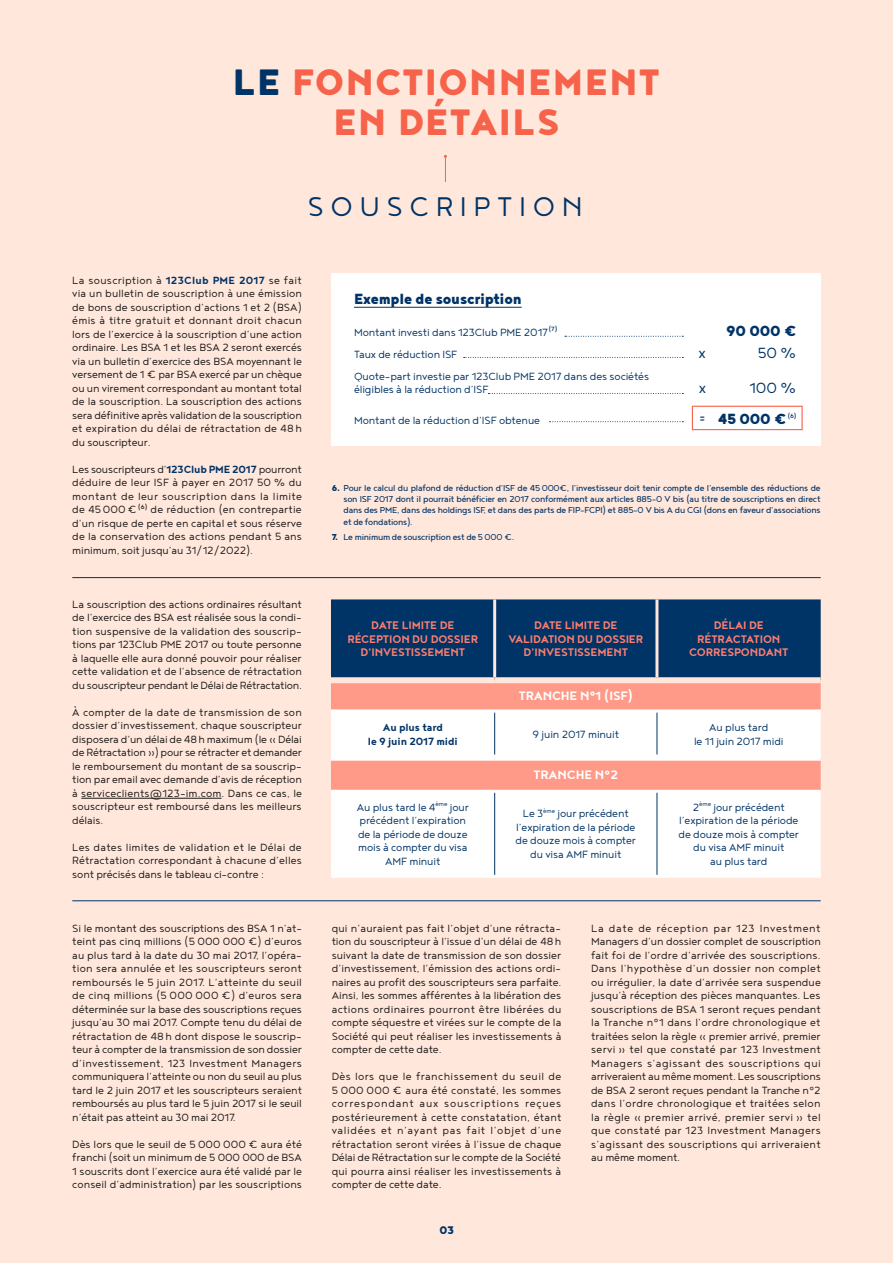
<style>
.page{position:relative;width:893px;height:1263px;background:#ffe7dc}
.page>*{position:absolute;margin:0;border:0;box-sizing:border-box;transform-origin:0 0}
.t1{font:900 45px/40.5px "Noyh";letter-spacing:.03em;color:#f7634a;text-align:center}
.t2{font:300 33px "Noyh";letter-spacing:.2em;color:#036}
.t3{font:900 18px/30.5px "Noyh";letter-spacing:-.01em;color:#036}
.t4{font:300 18px "Noyh";color:#036}
.t5{font:700 15px "Noyh";letter-spacing:-.01em;color:#fff}
.t6{font:700 13.5px/13.5px "Noyh";letter-spacing:-.01em;color:#fd7e70;text-align:center}
.t7{font:900 13.5px "Noyh";color:#036}
.t8{font:300 12.75px/13.5px "Noyh";letter-spacing:.005em;color:#1b1917;text-align:justify}
.t9{font:300 12.75px/13.5px "Noyh";letter-spacing:-.01em;color:#036;text-align:center}
.t10{font:700 12.75px/13.5px "Noyh";letter-spacing:-.01em;color:#036;text-align:center}
.t11{font:10.5px/11.2px "Noyh";letter-spacing:-.02em;color:#036;text-align:justify}
.t12{font:7.5px "Noyh";color:#036}
.s1{color:#036}
.s2{font-weight:700;color:#036}
.s3{font-weight:300}
.s4{font-weight:900}
</style>
<div class="page">
<div style="left:332px;top:274px;width:489px;height:172px;background:#fff"></div>
<hr style="left:81px;top:798px;width:141px;height:1px;background:#1b1917">
<hr style="left:354px;top:307px;width:168px;height:1px;background:#036">
<div style="left:692px;top:406px;width:111px;height:24px;border:1px solid #f7634a"></div>
<svg style="left:444px;top:155px;width:3px;height:27px"></svg>
<svg style="left:565px;top:336px;width:118px;height:1px"></svg>
<svg style="left:464px;top:357px;width:219px;height:1px"></svg>
<svg style="left:488px;top:393px;width:195px;height:1px"></svg>
<svg style="left:550px;top:421px;width:133px;height:1px"></svg>
<hr style="left:72px;top:577px;width:749px;height:1px;background:#036">
<hr style="left:72px;top:900px;width:749px;height:1px;background:#036">
<div style="left:331px;top:599px;width:490px;height:78px;background:#036"></div>
<div style="left:331px;top:683px;width:490px;height:26px;background:#ff9a89"></div>
<svg style="left:331px;top:712px;width:490px;height:163px;background:#feebe8"></svg>
<hr style="left:494px;top:712px;width:1px;height:43px;background:#036">
<hr style="left:657px;top:712px;width:1px;height:43px;background:#036">
<hr style="left:331px;top:709px;width:164px;height:3px;background:#fff">
<hr style="left:495px;top:709px;width:162px;height:3px;background:#fff">
<hr style="left:657px;top:709px;width:164px;height:3px;background:#fff">
<hr style="left:331px;top:790px;width:164px;height:3px;background:#fff">
<hr style="left:495px;top:790px;width:162px;height:3px;background:#fff">
<hr style="left:657px;top:790px;width:164px;height:3px;background:#fff">
<hr style="left:331px;top:875px;width:164px;height:3px;background:#fff">
<hr style="left:495px;top:875px;width:162px;height:3px;background:#fff">
<hr style="left:657px;top:875px;width:164px;height:3px;background:#fff">
<div style="left:331px;top:755px;width:164px;height:6px;background:#fff"></div>
<div style="left:495px;top:755px;width:162px;height:6px;background:#fff"></div>
<div style="left:657px;top:755px;width:164px;height:6px;background:#fff"></div>
<hr style="left:494px;top:793px;width:1px;height:82px;background:#036">
<hr style="left:657px;top:793px;width:1px;height:82px;background:#036">
<hr style="left:493px;top:599px;width:3px;height:78px;background:#ffe7dc">
<hr style="left:655px;top:599px;width:3px;height:78px;background:#ffe7dc">
<h1 class="t1" style="left:233px;top:60px;width:429px"><span class="s1">LE</span> FONCTIONNEMENT<br>EN DÉTAILS</h1>
<h2 class="t2" style="left:307px;top:189px;width:277px">SOUSCRIPTION</h2>
<p class="t8" style="left:72px;top:273px;width:231px">La souscription à <span class="s2">123Club PME 2017</span> se fait via un bulletin de souscription à une émission de bons de souscription d’actions 1 et 2 (BSA) émis à titre gratuit et donnant droit chacun lors de l’exercice à la souscription d’une action ordinaire. Les BSA 1 et les BSA 2 seront exercés via un bulletin d’exercice des BSA moyennant le versement de 1 € par BSA exercé par un chèque ou un virement correspondant au montant total de la souscription. La souscription des actions sera définitive après validation de la souscription et expiration du délai de rétractation de 48h du souscripteur.</p>
<p class="t8" style="left:72px;top:462px;width:231px">Les souscripteurs d’<span class="s2">123Club PME 2017</span> pourront déduire de leur ISF à payer en 2017 50 % du montant de leur souscription dans la limite de 45000€<sup>(6)</sup> de réduction (en contrepartie d’un risque de perte en capital et sous réserve de la conservation des actions pendant 5 ans minimum, soit jusqu’au 31/12/2022).</p>
<p class="t8" style="left:72px;top:597px;width:231px">La souscription des actions ordinaires résultant de l’exercice des BSA est réalisée sous la condi&shy;tion suspensive de la validation des souscrip&shy;tions par 123Club PME 2017 ou toute personne à laquelle elle aura donné pouvoir pour réaliser cette validation et de l’absence de rétractation du souscripteur pendant le Délai de Rétractation.</p>
<p class="t8" style="left:72px;top:705px;width:231px">À compter de la date de transmission de son dossier d’investissement, chaque souscripteur disposera d’un délai de 48h maximum (le « Délai de Rétractation ») pour se rétracter et demander le remboursement du montant de sa souscrip&shy;tion par email avec demande d’avis de réception à serviceclients@123-im.com. Dans ce cas, le souscripteur est remboursé dans les meilleurs délais.</p>
<p class="t8" style="left:72px;top:840px;width:231px">Les dates limites de validation et le Délai de Rétractation correspondant à chacune d’elles sont précisés dans le tableau ci-contre :</p>
<p class="t8" style="left:72px;top:921px;width:231px">Si le montant des souscriptions des BSA 1 n’at&shy;teint pas cinq millions (5 000 000 €) d’euros au plus tard à la date du 30 mai 2017, l’opéra&shy;tion sera annulée et les souscripteurs seront remboursés le 5 juin 2017. L’atteinte du seuil de cinq millions (5 000 000 €) d’euros sera déterminée sur la base des souscriptions reçues jusqu’au 30 mai 2017. Compte tenu du délai de rétractation de 48h dont dispose le souscrip&shy;teur à compter de la transmission de son dossier d’investissement, 123 Investment Managers communiquera l’atteinte ou non du seuil au plus tard le 2 juin 2017 et les souscripteurs seraient remboursés au plus tard le 5 juin 2017 si le seuil n’était pas atteint au 30 mai 2017.</p>
<p class="t8" style="left:72px;top:1137px;width:231px">Dès lors que le seuil de 5 000 000 € aura été franchi (soit un minimum de 5 000 000 de BSA 1 souscrits dont l’exercice aura été validé par le conseil d’administration) par les souscriptions</p>
<h3 class="t3" style="left:354px;top:283px;width:169px">Exemple de souscription</h3>
<p class="t9" style="left:354px;top:320px;width:297px;line-height:22px;text-align:left">Montant investi dans 123Club PME 2017<sup>(7)<br></sup>Taux de réduction ISF<br>Quote-part investie par 123Club PME 2017 dans des sociétés</p>
<p class="t9" style="left:354px;top:382px;width:136px">éligibles à la réduction d’ISF</p>
<p class="t9" style="left:354px;top:413px;width:188px">Montant de la réduction d’ISF obtenue</p>
<h3 class="t3" style="left:726px;top:315px;width:72px">90 000 €</h3>
<h3 class="t4" style="left:698px;top:343px;width:9px">x</h3>
<h3 class="t4" style="left:758px;top:343px;width:40px">50%</h3>
<h3 class="t4" style="left:699px;top:378px;width:9px">x</h3>
<h3 class="t3" style="left:699px;top:372px;width:99px;text-indent:50px"><span class="s3">100 % =</span> 45 000 €</h3>
<p class="t12" style="left:788px;top:412px;width:10px">(6)</p>
<p class="t11" style="left:344px;top:482px;width:479px;text-indent:-12px"><span class="s4">6.</span> Pour le calcul du plafond de réduction d’ISF de 45 000€, l’investisseur doit tenir compte de l’ensemble des réductions de son ISF 2017 dont il pourrait bénéficier en 2017 conformément aux articles 885-0 V bis (au titre de souscriptions en direct dans des PME, dans des holdings ISF, et dans des parts de FIP-FCPI) et 885-0 V bis A du CGI (dons en faveur d’associations et de fondations).</p>
<p class="t11" style="left:332px;top:531px;width:184px"><span class="s4">7.</span> Le minimum de souscription est de 5 000 €.</p>
<p class="t6" style="left:347px;top:618px;width:132px">DATE LIMITE DE<br>RÉCEPTION DU DOSSIER<br>D’INVESTISSEMENT</p>
<p class="t6" style="left:508px;top:618px;width:136px">DATE LIMITE DE<br>VALIDATION DU DOSSIER<br>D’INVESTISSEMENT</p>
<p class="t6" style="left:689px;top:618px;width:101px">DÉLAI DE<br>RÉTRACTATION<br>CORRESPONDANT</p>
<p class="t5" style="left:519px;top:687px;width:116px">TRANCHE N°1 (ISF)</p>
<p class="t10" style="left:368px;top:721px;width:91px">Au plus tard<br>le 9 juin 2017 midi</p>
<p class="t9" style="left:532px;top:727px;width:88px">9 juin 2017 minuit</p>
<p class="t9" style="left:694px;top:721px;width:91px">Au plus tard<br>le 11 juin 2017 midi</p>
<p class="t5" style="left:533px;top:766px;width:86px">TRANCHE N°2</p>
<p class="t9" style="left:357px;top:800px;width:113px">Au plus tard le 4<sup>ème</sup> jour précédent l’expiration de la période de douze mois à compter du visa<br>AMF minuit</p>
<p class="t9" style="left:516px;top:807px;width:122px">Le 3<sup>ème</sup> jour précédent l’expiration de la période de douze mois à compter du visa AMF minuit</p>
<p class="t9" style="left:679px;top:800px;width:122px">2<sup>ème</sup> jour précédent l’expiration de la période de douze mois à compter du visa AMF minuit<br>au plus tard</p>
<p class="t8" style="left:332px;top:921px;width:231px">qui n’auraient pas fait l’objet d’une rétracta&shy;tion du souscripteur à l’issue d’un délai de 48h suivant la date de transmission de son dossier d’investissement, l’émission des actions ordi&shy;naires au profit des souscripteurs sera parfaite.<br>Ainsi, les sommes afférentes à la libération des actions ordinaires pourront être libérées du compte séquestre et virées sur le compte de la Société qui peut réaliser les investissements à compter de cette date.</p>
<p class="t8" style="left:332px;top:1069px;width:231px">Dès lors que le franchissement du seuil de 5 000 000 € aura été constaté, les sommes correspondant aux souscriptions reçues postérieurement à cette constatation, étant validées et n’ayant pas fait l’objet d’une rétractation seront virées à l’issue de chaque Délai de Rétractation sur le compte de la Société qui pourra ainsi réaliser les investissements à compter de cette date.</p>
<p class="t7" style="left:439px;top:1222px;width:16px">03</p>
<p class="t8" style="left:591px;top:921px;width:231px">La date de réception par 123 Investment Managers d’un dossier complet de souscription fait foi de l’ordre d’arrivée des souscriptions.<br>Dans l’hypothèse d’un dossier non complet ou irrégulier, la date d’arrivée sera suspendue jusqu’à réception des pièces manquantes. Les souscriptions de BSA 1 seront reçues pendant la Tranche n°1 dans l’ordre chronologique et traitées selon la règle « premier arrivé, premier servi » tel que constaté par 123 Investment Managers s’agissant des souscriptions qui arriveraient au même moment. Les souscriptions de BSA 2 seront reçues pendant la Tranche n°2 dans l’ordre chronologique et traitées selon la règle « premier arrivé, premier servi » tel que constaté par 123 Investment Managers s’agissant des souscriptions qui arriveraient au même moment.</p>
</div>
